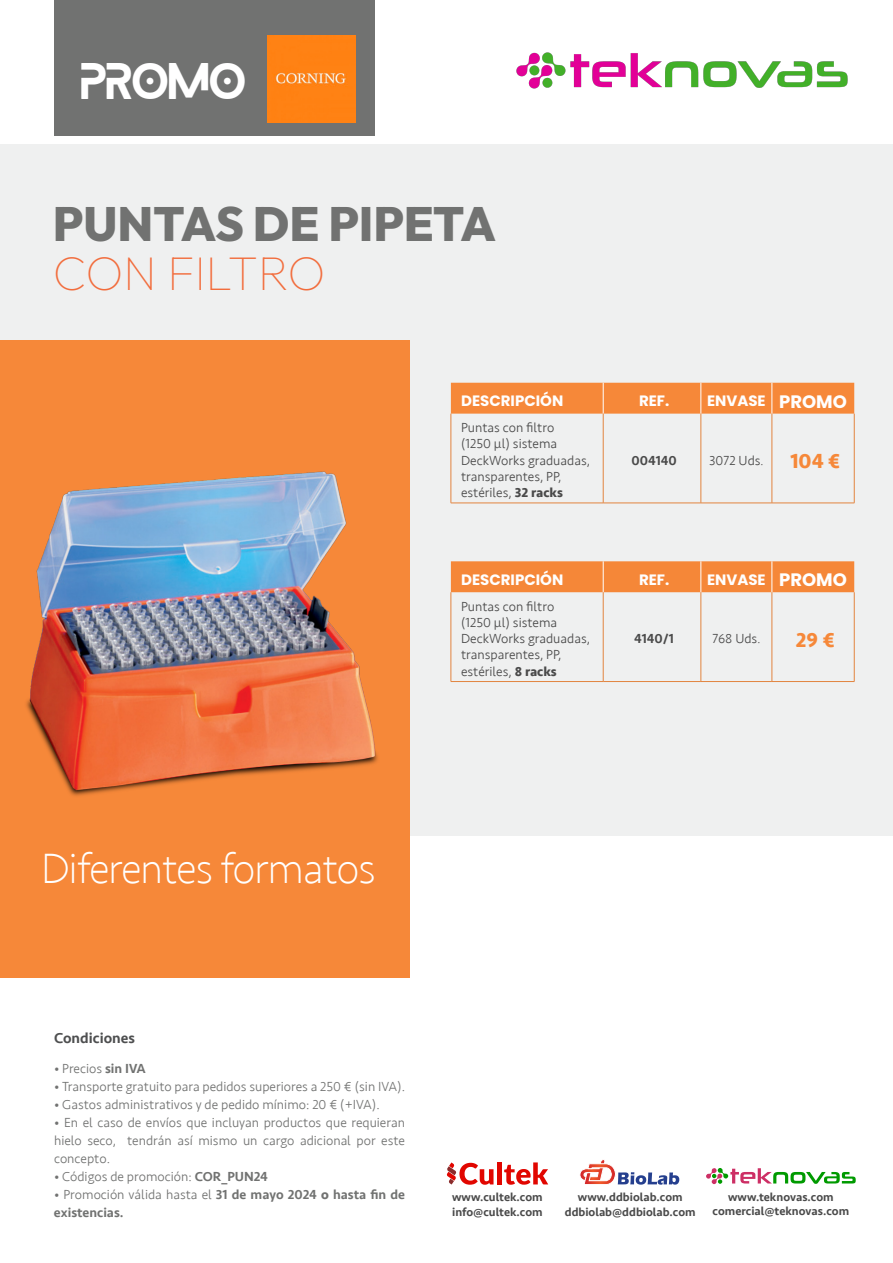
<style>
.page{position:relative;width:893px;height:1263px;background:#fff}
.page>*{position:absolute;margin:0;border:0;box-sizing:border-box;transform-origin:0 0}
.t1{font:800 48px "Outfit";letter-spacing:-.005em;color:#717271}
.t2{font:100 48px "Outfit";color:#f26d3d}
.t3{font:45px "Blanka";color:#fff}
.t4{font:200 43.5px "Seravek";letter-spacing:-.025em;color:#fff}
.t5{font:700 21px "Seravek";color:#f68839}
.t6{font:700 18px "Poppins";color:#fff}
.t7{font:700 15px "Poppins";color:#fff}
.t8{font:500 15px "Seravek";color:#4e4f50}
.t9{font:300 13.5px/18px "Seravek";color:#717271;text-align:justify}
.t10{font:300 13.5px/16.2px "Seravek";color:#4a4a4a}
.t11{font:500 13.5px/18px "Seravek";color:#717271}
.t12{font:500 13.5px "Seravek";color:#4a4a4a}
.t13{font:500 12px "Seravek";color:#4a4a4a}
.s1{font-weight:700}
.s2{font-size:12px}
.s3{font-weight:500}
.s4{font-weight:300}
</style>
<div class="page">
<div style="left:0;top:145px;width:893px;height:691px;background:#eff0f0"></div>
<div style="left:0;top:341px;width:409px;height:637px;background:#f68839"></div>
<div style="left:54px;top:0;width:321px;height:135px;background:#717271"></div>
<img style="left:268px;top:35px;width:87px;height:88px">
<div style="left:451px;top:383px;width:403px;height:31px;background:#f68839"></div>
<hr style="left:603px;top:383px;width:1px;height:31px;background:#fff">
<hr style="left:772px;top:383px;width:1px;height:31px;background:#fff">
<hr style="left:701px;top:383px;width:1px;height:31px;background:#fff">
<hr style="left:451px;top:414px;width:1px;height:89px;background:#e2843f">
<hr style="left:603px;top:414px;width:1px;height:89px;background:#e2843f">
<hr style="left:701px;top:414px;width:1px;height:89px;background:#e2843f">
<hr style="left:772px;top:414px;width:1px;height:89px;background:#e2843f">
<hr style="left:854px;top:414px;width:1px;height:89px;background:#e2843f">
<hr style="left:451px;top:503px;width:152px;height:1px;background:#e2843f">
<hr style="left:603px;top:503px;width:98px;height:1px;background:#e2843f">
<hr style="left:701px;top:503px;width:71px;height:1px;background:#e2843f">
<hr style="left:772px;top:503px;width:82px;height:1px;background:#e2843f">
<div style="left:451px;top:561px;width:403px;height:31px;background:#f58738"></div>
<hr style="left:603px;top:561px;width:1px;height:31px;background:#fff">
<hr style="left:772px;top:561px;width:1px;height:31px;background:#fff">
<hr style="left:701px;top:561px;width:1px;height:31px;background:#fff">
<hr style="left:451px;top:592px;width:1px;height:89px;background:#e2843f">
<hr style="left:603px;top:592px;width:1px;height:89px;background:#e2843f">
<hr style="left:701px;top:592px;width:1px;height:89px;background:#e2843f">
<hr style="left:772px;top:592px;width:1px;height:89px;background:#e2843f">
<hr style="left:854px;top:592px;width:1px;height:89px;background:#e2843f">
<hr style="left:451px;top:681px;width:152px;height:1px;background:#e2843f">
<hr style="left:603px;top:681px;width:98px;height:1px;background:#e2843f">
<hr style="left:701px;top:681px;width:71px;height:1px;background:#e2843f">
<hr style="left:772px;top:681px;width:82px;height:1px;background:#e2843f">
<img style="left:26px;top:471px;width:352px;height:325px">
<div style="left:497px;top:1162px;width:5px;height:22px;background:#e10600"></div>
<svg style="left:504px;top:1162px;width:44px;height:23px"></svg>
<svg style="left:447px;top:1162px;width:46px;height:23px"></svg>
<svg style="left:580px;top:1159px;width:99px;height:25px"></svg>
<svg style="left:706px;top:1168px;width:150px;height:16px"></svg>
<img style="left:516px;top:52px;width:332px;height:37px">
<p class="t3" style="left:81px;top:57px;width:167px">PROMO</p>
<p class="t1" style="left:53px;top:192px;width:445px">PUNTAS DE PIPETA</p>
<p class="t2" style="left:53px;top:245px;width:274px">CON FILTRO</p>
<p class="t7" style="left:461px;top:392px;width:104px">DESCRIPCIÓN</p>
<p class="t7" style="left:639px;top:392px;width:32px">REF.</p>
<p class="t7" style="left:707px;top:392px;width:60px">ENVASE</p>
<p class="t6" style="left:779px;top:391px;width:69px">PROMO</p>
<p class="t10" style="left:461px;top:420px;width:130px">Puntas con filtro<br>(1250 µl) sistema<br>DeckWorks graduadas, transparentes, PP, estériles, <span class="s1">32 racks</span></p>
<p class="t12" style="left:632px;top:452px;width:47px">004140</p>
<p class="t10" style="left:709px;top:452px;width:56px">3072 Uds<span class="s2">.</span></p>
<p class="t5" style="left:790px;top:444px;width:51px">104 €</p>
<p class="t4" style="left:41px;top:843px;width:336px">Diferentes formatos</p>
<p class="t7" style="left:461px;top:571px;width:104px">DESCRIPCIÓN</p>
<p class="t7" style="left:639px;top:571px;width:32px">REF.</p>
<p class="t7" style="left:707px;top:571px;width:60px">ENVASE</p>
<p class="t6" style="left:779px;top:569px;width:69px">PROMO</p>
<p class="t10" style="left:461px;top:598px;width:130px">Puntas con filtro<br>(1250 µl) sistema<br>DeckWorks graduadas, transparentes, PP, estériles, <span class="s1">8 racks</span></p>
<p class="t12" style="left:634px;top:630px;width:41px">4140/1</p>
<p class="t10" style="left:712px;top:631px;width:49px">768 Uds<span class="s2">.</span></p>
<p class="t5" style="left:796px;top:623px;width:40px">29 €</p>
<p class="t8" style="left:54px;top:1028px;width:82px">Condiciones</p>
<p class="t9" style="left:54px;top:1059px;width:93px">• Precios <span class="s3">sin IVA</span></p>
<p class="t9" style="left:54px;top:1077px;width:352px">• Transporte gratuito para pedidos superiores a 250 € (sin IVA).</p>
<p class="t9" style="left:54px;top:1095px;width:327px">• Gastos administrativos y de pedido mínimo: 20 € (+IVA).</p>
<p class="t9" style="left:54px;top:1113px;width:352px">• En el caso de envíos que incluyan productos que requieran hielo seco, tendrán así mismo un cargo adicional por este concepto.</p>
<p class="t9" style="left:54px;top:1167px;width:215px">• Códigos de promoción: <span class="s3">COR_PUN24</span></p>
<p class="t11" style="left:54px;top:1185px;width:353px"><span class="s4">• Promoción válida hasta el</span> 31 de mayo 2024 <span class="s1">o</span> hasta fin de existencias.</p>
<p class="t13" style="left:452px;top:1190px;width:92px">www.cultek.com</p>
<p class="t13" style="left:452px;top:1204px;width:92px">info@cultek.com</p>
<p class="t13" style="left:578px;top:1190px;width:106px">www.ddbiolab.com</p>
<p class="t13" style="left:565px;top:1204px;width:132px">ddbiolab@ddbiolab.com</p>
<p class="t13" style="left:728px;top:1189px;width:107px">www.teknovas.com</p>
<p class="t13" style="left:712px;top:1204px;width:138px">comercial@teknovas.com</p>
</div>
